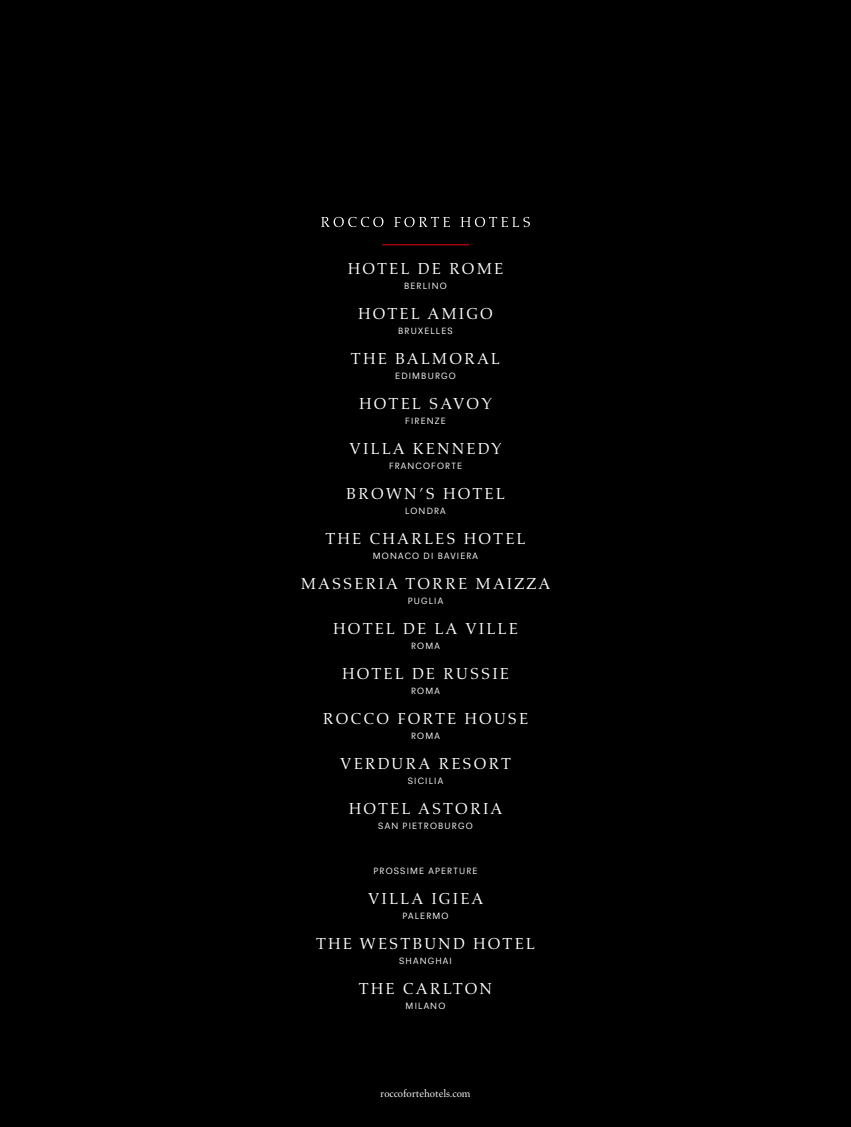
<style>
.page{position:relative;width:851px;height:1127px;background:#fff}
.page>*{position:absolute;margin:0;border:0;box-sizing:border-box;transform-origin:0 0}
.t1{font:16.2px "Aldus";letter-spacing:.13em;color:#fff}
.t2{font:10.5px "Aldus";color:#fff}
.t3{font:9px "Recta";letter-spacing:.13em;color:#fff}
</style>
<div class="page">
<div style="left:0;top:0;width:850px;height:1127px;background:#000"></div>
<hr style="left:382px;top:244px;width:87px;height:1px;background:#e30613">
<svg style="left:321px;top:217px;width:62px;height:10px"></svg>
<svg style="left:394px;top:217px;width:56px;height:10px"></svg>
<svg style="left:460px;top:217px;width:70px;height:10px"></svg>
<p class="t1" style="left:347px;top:260px;width:157px">HOTEL DE ROME</p>
<p class="t3" style="left:404px;top:281px;width:44px">BERLINO</p>
<p class="t1" style="left:358px;top:305px;width:136px">HOTEL AMIGO</p>
<p class="t3" style="left:398px;top:326px;width:56px">BRUXELLES</p>
<p class="t1" style="left:351px;top:350px;width:150px">THE BALMORAL</p>
<p class="t3" style="left:395px;top:371px;width:62px">EDIMBURGO</p>
<p class="t1" style="left:359px;top:395px;width:134px">HOTEL SAVOY</p>
<p class="t3" style="left:405px;top:416px;width:42px">FIRENZE</p>
<p class="t1" style="left:349px;top:440px;width:154px">VILLA KENNEDY</p>
<p class="t3" style="left:389px;top:461px;width:74px">FRANCOFORTE</p>
<p class="t1" style="left:346px;top:485px;width:160px">BROWN’S HOTEL</p>
<p class="t3" style="left:405px;top:506px;width:42px">LONDRA</p>
<p class="t1" style="left:325px;top:530px;width:202px">THE CHARLES HOTEL</p>
<p class="t3" style="left:373px;top:551px;width:107px">MONACO DI BAVIERA</p>
<p class="t1" style="left:301px;top:575px;width:251px">MASSERIA TORRE MAIZZA</p>
<p class="t3" style="left:408px;top:596px;width:37px">PUGLIA</p>
<p class="t1" style="left:333px;top:620px;width:186px">HOTEL DE LA VILLE</p>
<p class="t3" style="left:411px;top:641px;width:30px">ROMA</p>
<p class="t1" style="left:342px;top:665px;width:168px">HOTEL DE RUSSIE</p>
<p class="t3" style="left:411px;top:686px;width:30px">ROMA</p>
<p class="t1" style="left:323px;top:710px;width:207px">ROCCO FORTE HOUSE</p>
<p class="t3" style="left:411px;top:731px;width:30px">ROMA</p>
<p class="t1" style="left:340px;top:755px;width:173px">VERDURA RESORT</p>
<p class="t3" style="left:408px;top:776px;width:37px">SICILIA</p>
<p class="t1" style="left:348px;top:800px;width:155px">HOTEL ASTORIA</p>
<p class="t3" style="left:378px;top:821px;width:96px">SAN PIETROBURGO</p>
<p class="t3" style="left:373px;top:866px;width:105px">PROSSIME APERTURE</p>
<p class="t1" style="left:367px;top:890px;width:117px">VILLA IGIEA</p>
<p class="t3" style="left:402px;top:911px;width:48px">PALERMO</p>
<p class="t1" style="left:316px;top:935px;width:220px">THE WESTBUND HOTEL</p>
<p class="t3" style="left:399px;top:956px;width:54px">SHANGHAI</p>
<p class="t1" style="left:359px;top:980px;width:135px">THE CARLTON</p>
<p class="t3" style="left:405px;top:1001px;width:41px">MILANO</p>
<p class="t2" style="left:380px;top:1088px;width:92px">roccofortehotels.com</p>
</div>
